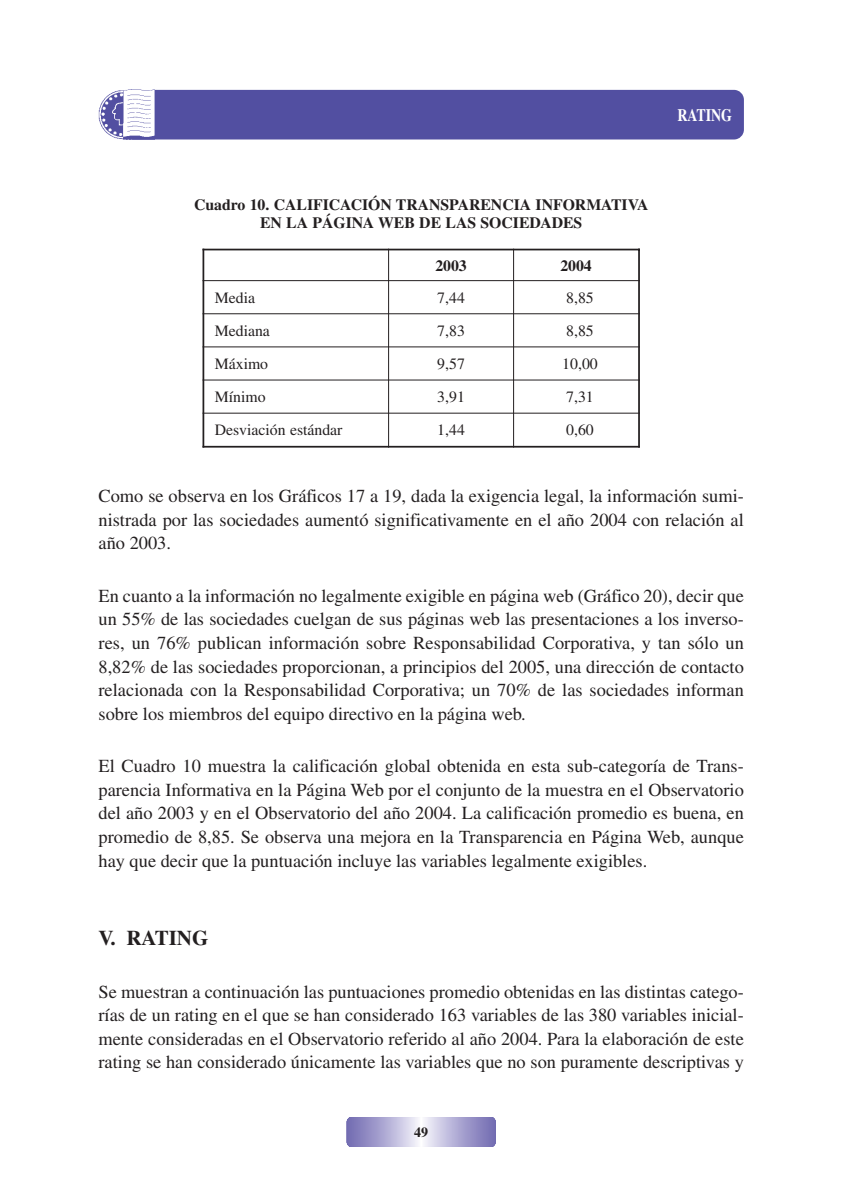
<style>
.page{position:relative;width:844px;height:1191px;background:#fff}
.page>*{position:absolute;margin:0;border:0;box-sizing:border-box;transform-origin:0 0}
.t1{font:700 21px "Times";color:#231f20}
.t2{font:18.38px/23.6px "Times";color:#231f20;text-align:justify}
.t3{font:700 17.5px "Times";color:#fff;scale:.8 1}
.t4{font:15.75px "Times";color:#231f20}
.t5{font:700 15.75px/17.5px "Times";color:#231f20;text-align:center}
.t6{font:700 14px "Times";color:#231f20}
</style>
<div class="page">
<svg style="left:348px;top:1117px;width:145px;height:29px;background:#b2aed5"></svg>
<div style="left:125px;top:90px;width:618px;height:49px;background:#524fa1;border-radius:10px"></div>
<img style="left:98px;top:89px;width:56px;height:51px">
<hr style="left:202px;top:249px;width:2px;height:198px;background:#231f20">
<hr style="left:388px;top:249px;width:1px;height:198px;background:#231f20">
<hr style="left:513px;top:249px;width:1px;height:198px;background:#231f20">
<hr style="left:638px;top:249px;width:1px;height:198px;background:#231f20">
<hr style="left:202px;top:249px;width:437px;height:1px;background:#231f20">
<hr style="left:202px;top:280px;width:437px;height:1px;background:#231f20">
<hr style="left:202px;top:313px;width:437px;height:1px;background:#231f20">
<hr style="left:202px;top:346px;width:437px;height:1px;background:#231f20">
<hr style="left:202px;top:379px;width:437px;height:1px;background:#231f20">
<hr style="left:202px;top:413px;width:437px;height:1px;background:#231f20">
<hr style="left:202px;top:446px;width:437px;height:1px;background:#231f20">
<p class="t5" style="left:194px;top:197px;width:456px">Cuadro 10. CALIFICACIÓN TRANSPARENCIA INFORMATIVA<br>EN LA PÁGINA WEB DE LAS SOCIEDADES</p>
<p class="t5" style="left:435px;top:258px;width:33px">2003</p>
<p class="t5" style="left:560px;top:258px;width:33px">2004</p>
<p class="t4" style="left:215px;top:291px;width:42px">Media</p>
<p class="t4" style="left:437px;top:291px;width:29px">7,44</p>
<p class="t4" style="left:566px;top:291px;width:29px">8,85</p>
<p class="t4" style="left:215px;top:325px;width:57px">Mediana</p>
<p class="t4" style="left:437px;top:325px;width:29px">7,83</p>
<p class="t4" style="left:566px;top:325px;width:29px">8,85</p>
<p class="t4" style="left:215px;top:358px;width:55px">Máximo</p>
<p class="t4" style="left:437px;top:358px;width:29px">9,57</p>
<p class="t4" style="left:562px;top:358px;width:37px">10,00</p>
<p class="t4" style="left:215px;top:391px;width:52px">Mínimo</p>
<p class="t4" style="left:437px;top:391px;width:29px">3,91</p>
<p class="t4" style="left:566px;top:391px;width:29px">7,31</p>
<p class="t4" style="left:215px;top:424px;width:129px">Desviación estándar</p>
<p class="t4" style="left:437px;top:424px;width:29px">1,44</p>
<p class="t4" style="left:566px;top:424px;width:29px">0,60</p>
<p class="t3" style="left:677px;top:109px;width:70px">RATING</p>
<p class="t2" style="left:98px;top:486px;width:646px">Como se observa en los Gráficos 17 a 19, dada la exigencia legal, la información sumi&shy;nistrada por las sociedades aumentó significativamente en el año 2004 con relación al año 2003.</p>
<p class="t2" style="left:98px;top:585px;width:646px">En cuanto a la información no legalmente exigible en página web (Gráfico 20), decir que un 55% de las sociedades cuelgan de sus páginas web las presentaciones a los inverso&shy;res, un 76% publican información sobre Responsabilidad Corporativa, y tan sólo un 8,82% de las sociedades proporcionan, a principios del 2005, una dirección de contacto relacionada con la Responsabilidad Corporativa; un 70% de las sociedades informan sobre los miembros del equipo directivo en la página web.</p>
<p class="t2" style="left:98px;top:756px;width:646px">El Cuadro 10 muestra la calificación global obtenida en esta sub-categoría de Trans&shy;parencia Informativa en la Página Web por el conjunto de la muestra en el Observatorio del año 2003 y en el Observatorio del año 2004. La calificación promedio es buena, en promedio de 8,85. Se observa una mejora en la Transparencia en Página Web, aunque hay que decir que la puntuación incluye las variables legalmente exigibles.</p>
<p class="t1" style="left:98px;top:930px;width:111px">V. RATING</p>
<p class="t2" style="left:98px;top:981px;width:646px">Se muestran a continuación las puntuaciones promedio obtenidas en las distintas catego&shy;rías de un rating en el que se han considerado 163 variables de las 380 variables inicial&shy;mente consideradas en el Observatorio referido al año 2004. Para la elaboración de este rating se han considerado únicamente las variables que no son puramente descriptivas y</p>
<p class="t6" style="left:414px;top:1127px;width:15px">49</p>
</div>
